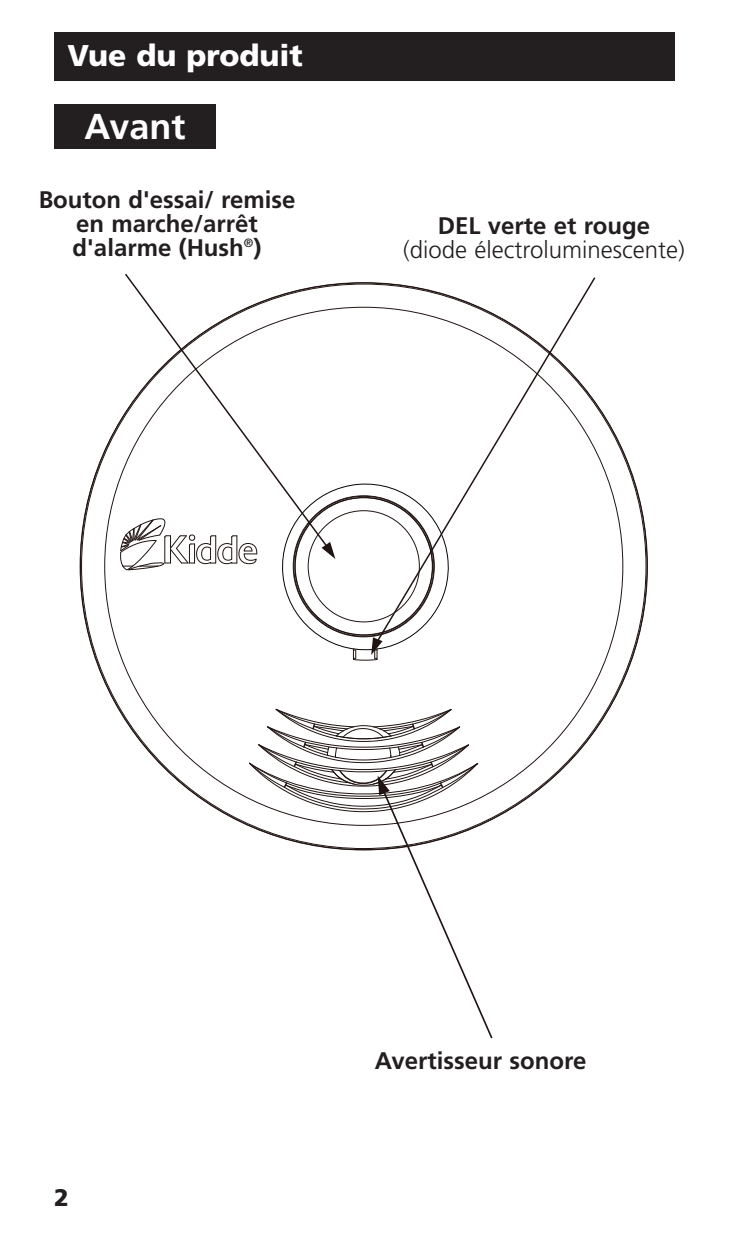
<style>
.page{position:relative;width:729px;height:1242px;background:#fff}
.page>*{position:absolute;margin:0;border:0;box-sizing:border-box;transform-origin:0 0}
.t1{font:700 36px "Frutiger";color:#fff}
.t2{font:900 30px "Frutiger";color:#fff}
.t3{font:700 24px/24px "Frutiger";color:#231f20;text-align:center}
.t4{font:300 24px "Frutiger";color:#231f20}
.t5{font:900 24px "Frutiger";color:#231f20}
</style>
<div class="page">
<svg style="left:123px;top:274px;width:205px;height:208px"></svg>
<svg style="left:380px;top:277px;width:217px;height:246px"></svg>
<svg style="left:120px;top:518px;width:137px;height:53px"></svg>
<svg style="left:249px;top:708px;width:245px;height:330px"></svg>
<svg style="left:278px;top:480px;width:171px;height:180px"></svg>
<div style="left:54px;top:105px;width:162px;height:44px;background:#231f20"></div>
<div style="left:54px;top:32px;width:621px;height:49px;background:#231f20"></div>
<p class="t2" style="left:68px;top:43px;width:237px">Vue du produit</p>
<h1 class="t1" style="left:85px;top:112px;width:102px">Avant</h1>
<p class="t3" style="left:39px;top:189px;width:258px">Bouton d'essai/ remise en marche/arrêt d'alarme (Hush<sup>®</sup>)</p>
<p class="t3" style="left:438px;top:215px;width:214px">DEL verte et rouge</p>
<p class="t4" style="left:403px;top:240px;width:283px">(diode électroluminescente)</p>
<p class="t5" style="left:54px;top:1188px;width:16px">2</p>
<p class="t3" style="left:375px;top:1051px;width:213px">Avertisseur sonore</p>
</div>
